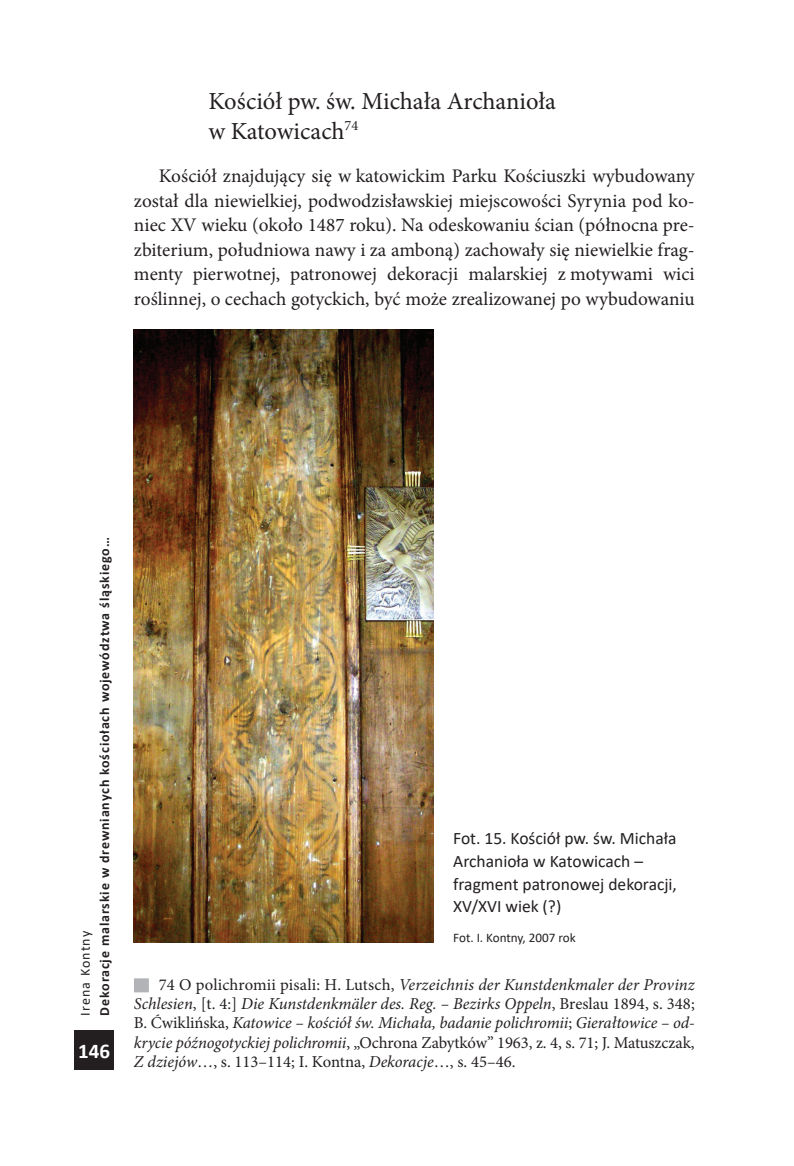
<style>
.page{position:relative;width:794px;height:1166px;background:#fff}
.page>*{position:absolute;margin:0;border:0;box-sizing:border-box;transform-origin:0 0}
.srodtytul{font:24.5px/29.8px "Minion Pro";color:#231f20}
.t1{font:700 21px "Calibri";color:#fff}
.t2{font:19.25px/24.5px "Minion Pro";color:#231f20;text-align:justify}
.podpis_zdejcia{font:17.5px/22.8px "Calibri";color:#231f20}
.przypis{font:italic 16.62px/19.2px "Minion Pro";letter-spacing:-.01em;color:#231f20;text-align:justify}
.t3{font:700 14px "Calibri";letter-spacing:.06em;color:#231f20}
.t4{font:14px "Calibri";letter-spacing:.08em;color:#231f20}
.zrodlo_zdjecia{font:13.12px "Calibri";color:#231f20}
.s1{font-style:normal}
</style>
<div class="page">
<div style="left:74px;top:1030px;width:40px;height:40px;background:#231f20"></div>
<div style="left:134px;top:978px;width:15px;height:14px;background:#b2b3b7"></div>
<img style="left:134px;top:329px;width:300px;height:613px">
<p class="srodtytul" style="left:208px;top:86px;width:349px">Kościół pw. św. Michała Archanioła w Katowicach<sup>74</sup></p>
<p class="t2" style="left:134px;top:164px;width:562px;text-indent:25px">Kościół znajdujący się w katowickim Parku Kościuszki wybudowany został dla niewielkiej, podwodzisławskiej miejscowości Syrynia pod ko&shy;niec XV wieku (około 1487 roku). Na odeskowaniu ścian (północna pre&shy;zbiterium, południowa nawy i za amboną) zachowały się niewielkie frag&shy;menty pierwotnej, patronowej dekoracji malarskiej z motywami wici roślinnej, o cechach gotyckich, być może zrealizowanej po wybudowaniu</p>
<p class="t3" style="left:95px;top:1015px;width:479px;rotate:-90deg">Dekoracje malarskie w drewnianych kościołach województwa śląskiego…</p>
<p class="t4" style="left:76px;top:1015px;width:86px;rotate:-90deg">Irena Kontny</p>
<p class="t1" style="left:78px;top:1036px;width:33px">146</p>
<p class="podpis_zdejcia" style="left:453px;top:826px;width:225px">Fot. 15. Kościół pw. św. Michała<br>Archanioła w Katowicach – fragment patronowej dekoracji,<br>XV/XVI wiek (?)</p>
<p class="zrodlo_zdjecia" style="left:453px;top:928px;width:124px">Fot. I. Kontny, 2007 rok</p>
<p class="przypis" style="left:134px;top:975px;width:562px;text-indent:25px"><span class="s1">74 O polichromii pisali: H. Lutsch,</span> Verzeichnis der Kunstdenkmaler der Provinz Schlesien<span class="s1">, [t. 4:]</span> Die Kunstdenkmäler des. Reg. – Bezirks Oppeln<span class="s1">, Breslau 1894, s. 348; B. Ćwiklińska,</span> Katowice – kościół św. Michała, badanie polichromii<span class="s1">;</span> Gierałtowice – od&shy;krycie późnogotyckiej polichromii<span class="s1">, „Ochrona Zabytków” 1963, z. 4, s. 71; J. Matuszczak, </span>Z dziejów<span class="s1">…, s. 113–114; I. Kontna,</span> Dekoracje<span class="s1">…, s. 45–46.</span></p>
</div>
